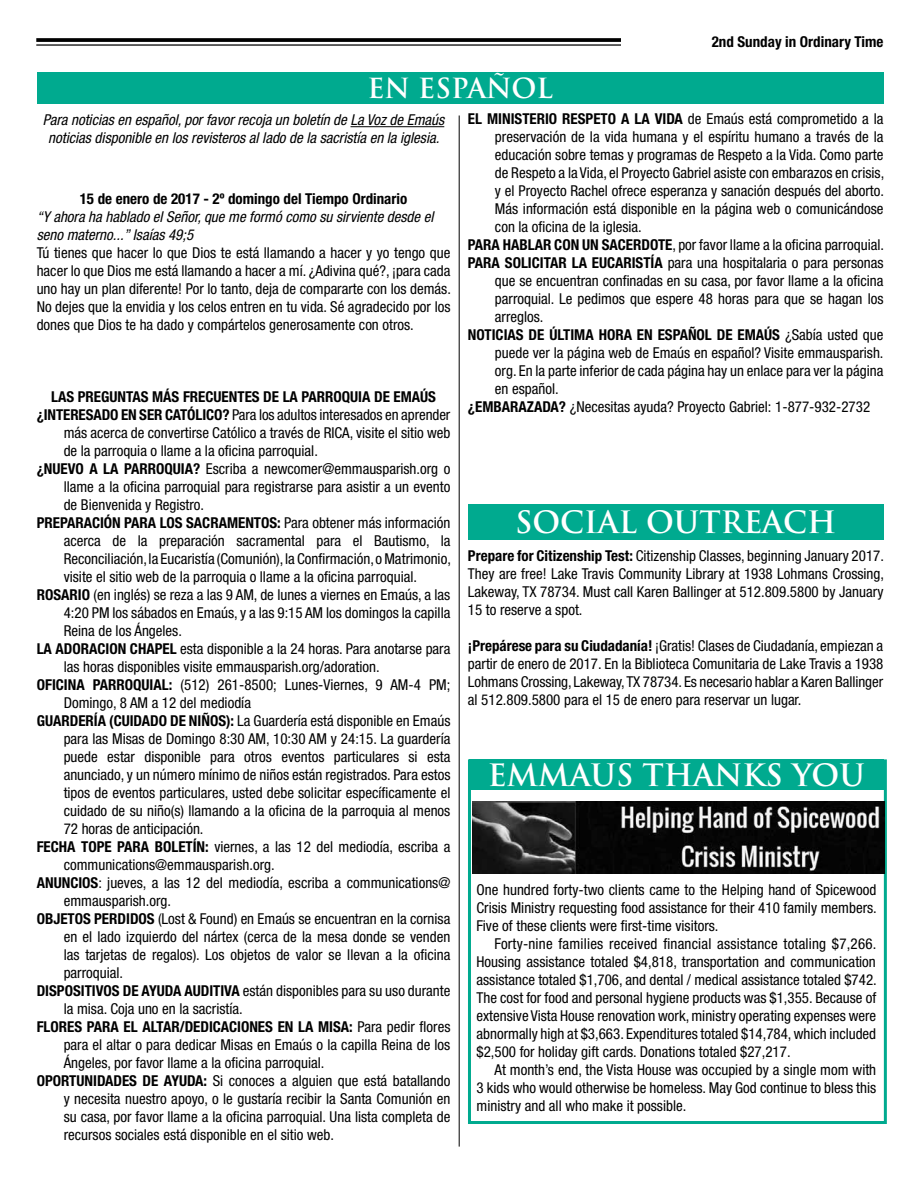
<style>
.page{position:relative;width:918px;height:1188px;background:#fff}
.page>*{position:absolute;margin:0;border:0;box-sizing:border-box;transform-origin:0 0}
.t1{font:700 30px "Trajan Pro";color:#fff}
.t2{font:700 27px "Trajan Pro";color:#fff}
.t3{font:condensed 15px/18px "Helvetica Neue LT Std";color:#000;text-align:justify}
.t4{font:700 condensed 15px "Helvetica Neue LT Std";color:#000}
.t5{font:italic condensed 15px/18px "Helvetica Neue LT Std";color:#000;text-align:center}
.s1{font-weight:700}
.s2{font-weight:400}
</style>
<div class="page">
<div style="left:468px;top:759px;width:419px;height:365px;border:3px solid #00aa8f"></div>
<svg style="left:36px;top:38px;width:585px;height:4px;background:#0f0f0f"></svg>
<hr style="left:36px;top:44px;width:585px;height:2px;background:#000">
<div style="left:469px;top:759px;width:415px;height:31px;background:#00aa8f"></div>
<hr style="left:459px;top:115px;width:1px;height:1032px;background:#000">
<div style="left:37px;top:72px;width:847px;height:32px;background:#00aa8f"></div>
<div style="left:468px;top:504px;width:416px;height:35px;background:#00aa8f"></div>
<hr style="left:350px;top:126px;width:94px;height:1px;background:#000">
<img style="left:472px;top:801px;width:412px;height:72px">
<h2 class="t2" style="left:368px;top:71px;width:187px">EN ESPAÑOL</h2>
<p class="t4" style="left:712px;top:33px;width:173px">2nd Sunday in Ordinary Time</p>
<p class="t5" style="left:43px;top:111px;width:403px">Para noticias en español, por favor recoja un boletín de La Voz de Emaús noticias disponible en los revisteros al lado de la sacristía en la iglesia.</p>
<p class="t4" style="left:80px;top:190px;width:329px">15 de enero de 2017 - 2º domingo del Tiempo Ordinario</p>
<p class="t5" style="left:37px;top:208px;width:398px;text-align:left">“Y ahora ha hablado el Señor, que me formó como su sirviente desde el seno materno...” Isaías 49;5</p>
<p class="t3" style="left:37px;top:244px;width:416px">Tú tienes que hacer lo que Dios te está llamando a hacer y yo tengo que hacer lo que Dios me está llamando a hacer a mí. ¿Adivina qué?, ¡para cada uno hay un plan diferente! Por lo tanto, deja de compararte con los demás.<br>No dejes que la envidia y los celos entren en tu vida. Sé agradecido por los dones que Dios te ha dado y compártelos generosamente con otros.</p>
<p class="t4" style="left:51px;top:388px;width:387px">LAS PREGUNTAS MÁS FRECUENTES DE LA PARROQUIA DE EMAÚS</p>
<p class="t3" style="left:37px;top:406px;width:415px"><span class="s1">¿INTERESADO EN SER CATÓLICO?</span> Para los adultos interesados en aprender</p>
<p class="t3" style="left:64px;top:424px;width:388px">más acerca de convertirse Católico a través de RICA, visite el sitio web</p>
<p class="t3" style="left:64px;top:442px;width:256px">de la parroquia o llame a la oficina parroquial.</p>
<p class="t3" style="left:37px;top:460px;width:415px"><span class="s1">¿NUEVO A LA PARROQUIA?</span> Escriba a newcomer@emmausparish.org o</p>
<p class="t3" style="left:64px;top:478px;width:388px">llame a la oficina parroquial para registrarse para asistir a un evento</p>
<p class="t3" style="left:64px;top:496px;width:142px">de Bienvenida y Registro.</p>
<p class="t4" style="left:37px;top:514px;width:415px">PREPARACIÓN PARA LOS SACRAMENTOS: <span class="s2">Para obtener más información</span></p>
<p class="t3" style="left:64px;top:532px;width:388px">acerca de la preparación sacramental para el Bautismo, la</p>
<p class="t3" style="left:64px;top:550px;width:389px">Reconciliación, la Eucaristía (Comunión), la Confirmación, o Matrimonio,</p>
<p class="t3" style="left:64px;top:568px;width:355px">visite el sitio web de la parroquia o llame a la oficina parroquial.</p>
<p class="t3" style="left:37px;top:586px;width:415px"><span class="s1">ROSARIO</span> (en inglés) se reza a las 9 AM, de lunes a viernes en Emaús, a las</p>
<p class="t3" style="left:64px;top:604px;width:388px">4:20 PM los sábados en Emaús, y a las 9:15 AM los domingos la capilla</p>
<p class="t3" style="left:64px;top:622px;width:120px">Reina de los Ángeles.</p>
<p class="t3" style="left:37px;top:640px;width:415px"><span class="s1">LA ADORACION CHAPEL</span> esta disponible a la 24 horas. Para anotarse para</p>
<p class="t3" style="left:64px;top:658px;width:318px">las horas disponibles visite emmausparish.org/adoration.</p>
<p class="t3" style="left:37px;top:676px;width:415px"><span class="s1">OFICINA PARROQUIAL:</span> (512) 261-8500; Lunes-Viernes, 9 AM-4 PM;</p>
<p class="t3" style="left:64px;top:694px;width:189px">Domingo, 8 AM a 12 del mediodía</p>
<p class="t3" style="left:37px;top:712px;width:415px"><span class="s1">GUARDERÍA (CUIDADO DE NIÑOS):</span> La Guardería está disponible en Emaús</p>
<p class="t3" style="left:64px;top:730px;width:388px">para las Misas de Domingo 8:30 AM, 10:30 AM y 24:15. La guardería</p>
<p class="t3" style="left:64px;top:748px;width:388px">puede estar disponible para otros eventos particulares si esta</p>
<p class="t3" style="left:64px;top:766px;width:388px">anunciado, y un número mínimo de niños están registrados. Para estos</p>
<p class="t3" style="left:64px;top:784px;width:388px">tipos de eventos particulares, usted debe solicitar específicamente el</p>
<p class="t3" style="left:64px;top:802px;width:388px">cuidado de su niño(s) llamando a la oficina de la parroquia al menos</p>
<p class="t3" style="left:64px;top:820px;width:141px">72 horas de anticipación.</p>
<p class="t3" style="left:37px;top:838px;width:415px"><span class="s1">FECHA TOPE PARA BOLETÍN:</span> viernes, a las 12 del mediodía, escriba a</p>
<p class="t3" style="left:64px;top:856px;width:212px">communications@emmausparish.org.</p>
<p class="t3" style="left:37px;top:874px;width:415px"><span class="s1">ANUNCIOS</span>: jueves, a las 12 del mediodía, escriba a communications@</p>
<p class="t3" style="left:64px;top:892px;width:109px">emmausparish.org.</p>
<p class="t3" style="left:37px;top:910px;width:415px"><span class="s1">OBJETOS PERDIDOS</span> (Lost &amp; Found) en Emaús se encuentran en la cornisa</p>
<p class="t3" style="left:64px;top:928px;width:388px">en el lado izquierdo del nártex (cerca de la mesa donde se venden</p>
<p class="t3" style="left:64px;top:946px;width:388px">las tarjetas de regalos). Los objetos de valor se llevan a la oficina</p>
<p class="t3" style="left:64px;top:964px;width:61px">parroquial.</p>
<p class="t3" style="left:37px;top:982px;width:415px"><span class="s1">DISPOSITIVOS DE AYUDA AUDITIVA</span> están disponibles para su uso durante</p>
<p class="t3" style="left:64px;top:1000px;width:181px">la misa. Coja uno en la sacristía.</p>
<p class="t4" style="left:37px;top:1018px;width:415px">FLORES PARA EL ALTAR/DEDICACIONES EN LA MISA: <span class="s2">Para pedir flores</span></p>
<p class="t3" style="left:64px;top:1036px;width:388px">para el altar o para dedicar Misas en Emaús o la capilla Reina de los</p>
<p class="t3" style="left:64px;top:1054px;width:262px">Ángeles, por favor llame a la oficina parroquial.</p>
<p class="t3" style="left:37px;top:1072px;width:415px"><span class="s1">OPORTUNIDADES DE AYUDA:</span> Si conoces a alguien que está batallando</p>
<p class="t3" style="left:64px;top:1090px;width:388px">y necesita nuestro apoyo, o le gustaría recibir la Santa Comunión en</p>
<p class="t3" style="left:64px;top:1108px;width:388px">su casa, por favor llame a la oficina parroquial. Una lista completa de</p>
<p class="t3" style="left:64px;top:1126px;width:272px">recursos sociales está disponible en el sitio web.</p>
<p class="t4" style="left:468px;top:109px;width:417px">EL MINISTERIO RESPETO A LA VIDA <span class="s2">de Emaús está comprometido a la</span></p>
<p class="t3" style="left:495px;top:127px;width:390px">preservación de la vida humana y el espíritu humano a través de la</p>
<p class="t3" style="left:495px;top:145px;width:390px">educación sobre temas y programas de Respeto a la Vida. Como parte</p>
<p class="t3" style="left:495px;top:163px;width:391px">de Respeto a la Vida, el Proyecto Gabriel asiste con embarazos en crisis,</p>
<p class="t3" style="left:495px;top:181px;width:391px">y el Proyecto Rachel ofrece esperanza y sanación después del aborto.</p>
<p class="t3" style="left:495px;top:199px;width:390px">Más información está disponible en la página web o comunicándose</p>
<p class="t3" style="left:495px;top:217px;width:148px">con la oficina de la iglesia.</p>
<p class="t3" style="left:468px;top:235px;width:418px"><span class="s1">PARA HABLAR CON UN SACERDOTE</span>, por favor llame a la oficina parroquial.</p>
<p class="t3" style="left:468px;top:253px;width:417px"><span class="s1">PARA SOLICITAR LA EUCARISTÍA</span> para una hospitalaria o para personas</p>
<p class="t3" style="left:495px;top:271px;width:390px">que se encuentran confinadas en su casa, por favor llame a la oficina</p>
<p class="t3" style="left:495px;top:289px;width:390px">parroquial. Le pedimos que espere 48 horas para que se hagan los</p>
<p class="t3" style="left:495px;top:307px;width:50px">arreglos.</p>
<p class="t4" style="left:468px;top:325px;width:417px">NOTICIAS DE ÚLTIMA HORA EN ESPAÑOL DE EMAÚS <span class="s2">¿Sabía usted que</span></p>
<p class="t3" style="left:495px;top:343px;width:390px">puede ver la página web de Emaús en español? Visite emmausparish.</p>
<p class="t3" style="left:495px;top:361px;width:390px">org. En la parte inferior de cada página hay un enlace para ver la página</p>
<p class="t3" style="left:495px;top:379px;width:65px">en español.</p>
<p class="t3" style="left:468px;top:397px;width:404px"><span class="s1">¿EMBARAZADA?</span> ¿Necesitas ayuda? Proyecto Gabriel: 1-877-932-2732</p>
<h1 class="t1" style="left:515px;top:503px;width:323px">SOCIAL OUTREACH</h1>
<p class="t3" style="left:468px;top:547px;width:418px"><span class="s1">Prepare for Citizenship Test:</span> Citizenship Classes, beginning January 2017.<br>They are free! Lake Travis Community Library at 1938 Lohmans Crossing, Lakeway, TX 78734. Must call Karen Ballinger at 512.809.5800 by January 15 to reserve a spot.</p>
<p class="t3" style="left:468px;top:637px;width:417px"><span class="s1">¡Prepárese para su Ciudadanía!</span> ¡Gratis! Clases de Ciudadanía, empiezan a partir de enero de 2017. En la Biblioteca Comunitaria de Lake Travis a 1938<br>Lohmans Crossing, Lakeway, TX 78734. Es necesario hablar a Karen Ballinger al 512.809.5800 para el 15 de enero para reservar un lugar.</p>
<h1 class="t1" style="left:488px;top:757px;width:379px">EMMAUS THANKS YOU</h1>
<p class="t3" style="left:477px;top:881px;width:402px">One hundred forty-two clients came to the Helping hand of Spicewood Crisis Ministry requesting food assistance for their 410 family members.<br>Five of these clients were first-time visitors.</p>
<p class="t3" style="left:477px;top:935px;width:402px;text-indent:18px">Forty-nine families received financial assistance totaling $7,266.<br>Housing assistance totaled $4,818, transportation and communication assistance totaled $1,706, and dental / medical assistance totaled $742.<br>The cost for food and personal hygiene products was $1,355. Because of extensive Vista House renovation work, ministry operating expenses were abnormally high at $3,663. Expenditures totaled $14,784, which included $2,500 for holiday gift cards. Donations totaled $27,217.</p>
<p class="t3" style="left:477px;top:1061px;width:401px;text-indent:18px">At month’s end, the Vista House was occupied by a single mom with 3 kids who would otherwise be homeless. May God continue to bless this ministry and all who make it possible.</p>
</div>
